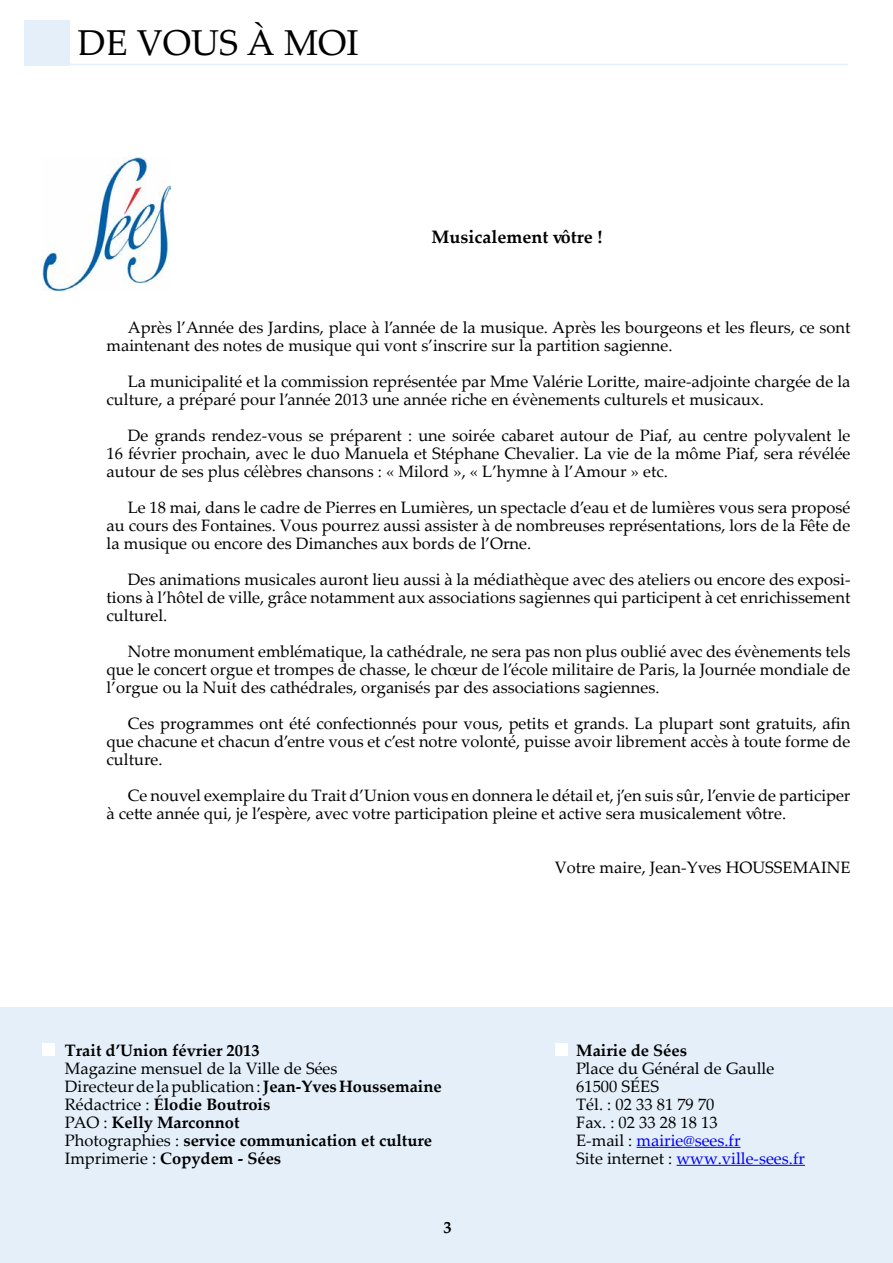
<style>
.page{position:relative;width:893px;height:1263px;background:#fff}
.page>*{position:absolute;margin:0;border:0;box-sizing:border-box;transform-origin:0 0}
.t1{font:36px "Palatino Linotype";color:#000}
.t2{font:700 18px "Palatino Linotype";color:#000}
.t3{font:16.5px/18px "Palatino Linotype";color:#000}
.t4{font:700 16.5px "Palatino Linotype";color:#000}
.s1{font-weight:700}
.s2{color:#00f}
</style>
<div class="page">
<div style="left:24px;top:20px;width:45px;height:45px;background:#e4eff9"></div>
<hr style="left:69px;top:64px;width:779px;height:1px;background:#e4eff9">
<div style="left:0;top:1008px;width:893px;height:255px;background:#e4eff9"></div>
<img style="left:43px;top:157px;width:128px;height:133px">
<hr style="left:637px;top:1147px;width:104px;height:1px;background:#00f">
<hr style="left:676px;top:1165px;width:129px;height:1px;background:#00f">
<div style="left:43px;top:1043px;width:12px;height:13px;background:#fff"></div>
<div style="left:555px;top:1043px;width:13px;height:13px;background:#fff"></div>
<h1 class="t1" style="left:78px;top:17px;width:282px">DE VOUS à MOI</h1>
<p class="t2" style="left:431px;top:224px;width:172px">Musicalement vôtre !</p>
<p class="t3" style="left:107px;top:317px;width:745px;text-indent:21px">Après l’Année des Jardins, place à l’année de la musique. Après les bourgeons et les fleurs, ce sont maintenant des notes de musique qui vont s’inscrire sur la partition sagienne.</p>
<p class="t3" style="left:107px;top:371px;width:745px;text-indent:21px">La municipalité et la commission représentée par Mme Valérie Loritte, maire-adjointe chargée de la culture, a préparé pour l’année 2013 une année riche en évènements culturels et musicaux.</p>
<p class="t3" style="left:107px;top:425px;width:745px;text-align:justify;text-indent:21px">De grands rendez-vous se préparent : une soirée cabaret autour de Piaf, au centre polyvalent le 16 février prochain, avec le duo Manuela et Stéphane Chevalier. La vie de la môme Piaf, sera révélée autour de ses plus célèbres chansons : « Milord », « L’hymne à l’Amour » etc.</p>
<p class="t3" style="left:107px;top:497px;width:745px;text-align:justify;text-indent:21px">Le 18 mai, dans le cadre de Pierres en Lumières, un spectacle d’eau et de lumières vous sera proposé au cours des Fontaines. Vous pourrez aussi assister à de nombreuses représentations, lors de la Fête de la musique ou encore des Dimanches aux bords de l’Orne.</p>
<p class="t3" style="left:107px;top:569px;width:745px;text-align:justify;text-indent:21px">Des animations musicales auront lieu aussi à la médiathèque avec des ateliers ou encore des exposi&shy;tions à l’hôtel de ville, grâce notamment aux associations sagiennes qui participent à cet enrichissement culturel.</p>
<p class="t3" style="left:107px;top:641px;width:745px;text-align:justify;text-indent:21px">Notre monument emblématique, la cathédrale, ne sera pas non plus oublié avec des évènements tels que le concert orgue et trompes de chasse, le chœur de l’école militaire de Paris, la Journée mondiale de l’orgue ou la Nuit des cathédrales, organisés par des associations sagiennes.</p>
<p class="t3" style="left:107px;top:713px;width:745px;text-align:justify;text-indent:21px">Ces programmes ont été confectionnés pour vous, petits et grands. La plupart sont gratuits, afin que chacune et chacun d’entre vous et c’est notre volonté, puisse avoir librement accès à toute forme de culture.</p>
<p class="t3" style="left:107px;top:785px;width:745px;text-indent:21px">Ce nouvel exemplaire du Trait d’Union vous en donnera le détail et, j’en suis sûr, l’envie de participer à cette année qui, je l’espère, avec votre participation pleine et active sera musicalement vôtre.</p>
<p class="t3" style="left:555px;top:857px;width:297px">Votre maire, Jean-Yves HOUSSEMAINE</p>
<p class="t4" style="left:65px;top:1038px;width:196px">Trait d’Union février 2013</p>
<p class="t3" style="left:65px;top:1058px;width:378px">Magazine mensuel de la Ville de Sées<br>Directeur de la publication : <span class="s1">Jean-Yves Houssemaine </span>Rédactrice : <span class="s1">élodie Boutrois<br></span>PAO : <span class="s1">Kelly Marconnot<br></span>Photographies : <span class="s1">service communication et culture </span>Imprimerie : <span class="s1">Copydem - Sées</span></p>
<p class="t4" style="left:443px;top:1215px;width:10px">3</p>
<p class="t4" style="left:576px;top:1038px;width:112px">Mairie de Sées</p>
<p class="t3" style="left:576px;top:1058px;width:230px">Place du Général de Gaulle<br>61500 SéES<br>Tél. : 02 33 81 79 70<br>Fax. : 02 33 28 18 13<br>E-mail : <span class="s2">mairie@sees.fr<br></span>Site internet : <span class="s2">www.ville-sees.fr</span></p>
</div>
